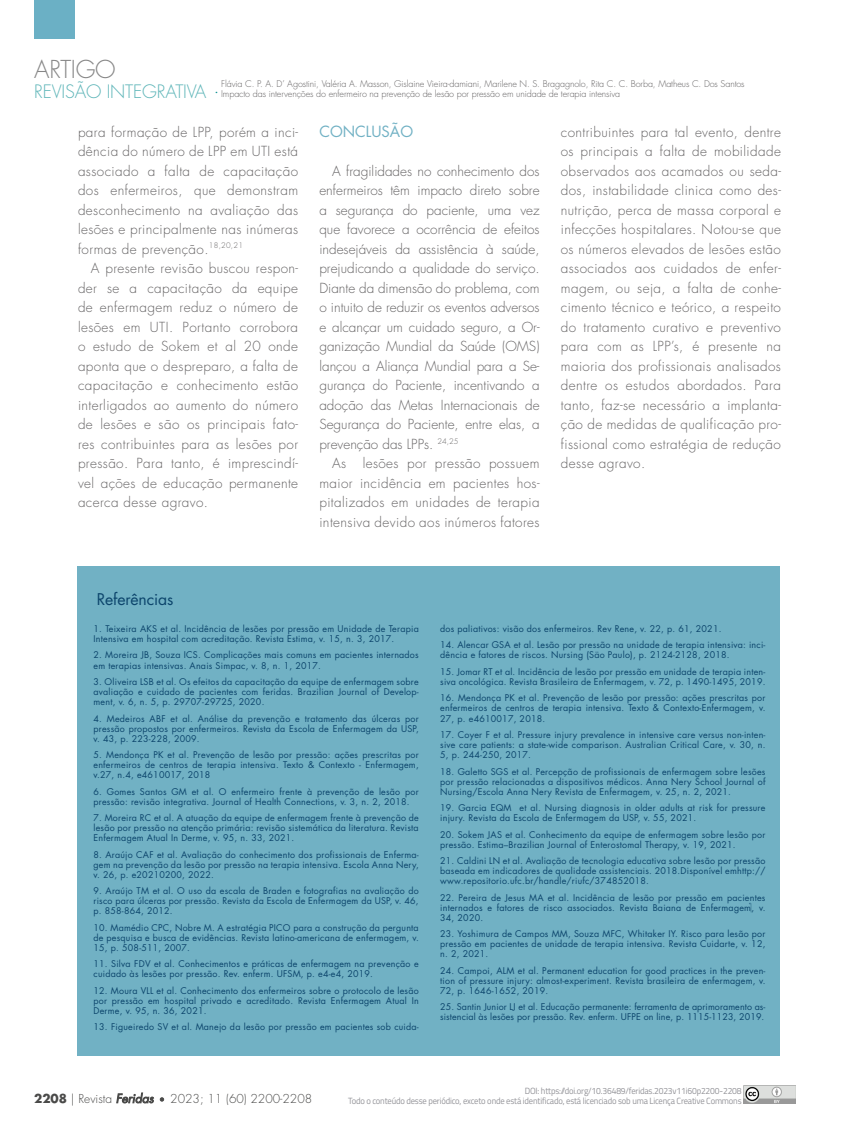
<style>
.page{position:relative;width:859px;height:1132px;background:#fff}
.page>*{position:absolute;margin:0;border:0;box-sizing:border-box;transform-origin:0 0}
.t1{font:300 24px "Futura Std";letter-spacing:-.01em;color:#878787}
.t2{font:15.75px "Futura Std";letter-spacing:-.01em;color:#0c456c}
.t3{font:15px "Futura Std";color:#71b1c4}
.t4{font:300 13.5px/19.5px "Futura Std";letter-spacing:.03em;color:#656364;text-align:justify}
.t5{font:300 12px "Futura Std";color:#4a4a49}
.t6{font:9px/10.1px "Futura Std";letter-spacing:.025em;color:#0c456c;text-align:justify}
.t7{font:300 9px/10.8px "Futura Std";letter-spacing:-.01em;color:#656364}
.t8{font:9px/9.4px "Titillium";letter-spacing:-.02em;color:#939398;text-align:right;scale:.95 1}
.s1{font-size:18px;color:#60b6b9}
.s2{font-size:18px;color:#008b8d}
.s3{font-weight:700}
.s4{font-weight:400;font-style:italic}
.s5{font-size:9px}
</style>
<div class="page">
<div style="left:34px;top:0;width:41px;height:39px;background:#6bb0c5"></div>
<div style="left:77px;top:566px;width:702px;height:488px;background:#71b1c4"></div>
<img style="left:744px;top:1085px;width:51px;height:18px">
<h1 class="t1" style="left:34px;top:55px;width:83px">ARTIGO</h1>
<p class="t7" style="left:221px;top:78px;width:525px;text-indent:-187px"><span class="s1">REVISÃO INTEGRATIVA</span> <span class="s2">.</span> Flávia C. P. A. D’ Agostini, Valéria A. Masson, Gislaine Vieira-damiani, Marilene N. S. Bragagnolo, Rita C. C. Borba, Matheus C. Dos Santos<br>Impacto das intervenções do enfermeiro na prevenção de lesão por pressão em unidade de terapia intensiva</p>
<p class="t4" style="left:78px;top:122px;width:222px">para formação de LPP, porém a inci&shy;dência do número de LPP em UTI está associado a falta de capacitação dos enfermeiros, que demonstram desconhecimento na avaliação das lesões e principalmente nas inúmeras formas de prevenção.<sup>18,20,21</sup></p>
<p class="t4" style="left:78px;top:259px;width:222px;text-indent:13px">A presente revisão buscou respon&shy;der se a capacitação da equipe de enfermagem reduz o número de lesões em UTI. Portanto corrobora o estudo de Sokem et al 20 onde aponta que o despreparo, a falta de capacitação e conhecimento estão interligados ao aumento do número de lesões e são os principais fato&shy;res contribuintes para as lesões por pressão. Para tanto, é imprescindí&shy;vel ações de educação permanente acerca desse agravo.</p>
<h3 class="t3" style="left:319px;top:121px;width:95px">CONCLUSÃO</h3>
<p class="t4" style="left:319px;top:161px;width:222px;text-indent:13px">A fragilidades no conhecimento dos enfermeiros têm impacto direto sobre a segurança do paciente, uma vez que favorece a ocorrência de efeitos indesejáveis da assistência à saúde, prejudicando a qualidade do serviço.<br>Diante da dimensão do problema, com o intuito de reduzir os eventos adversos e alcançar um cuidado seguro, a Or&shy;ganização Mundial da Saúde (OMS) lançou a Aliança Mundial para a Se&shy;gurança do Paciente, incentivando a adoção das Metas Internacionais de Segurança do Paciente, entre elas, a prevenção das LPPs. <sup>24,25</sup></p>
<h3 class="t4" style="left:319px;top:454px;width:222px;text-indent:13px">As lesões por pressão possuem maior incidência em pacientes hos&shy;pitalizados em unidades de terapia intensiva devido aos inúmeros fatores</h3>
<p class="t4" style="left:561px;top:122px;width:222px">contribuintes para tal evento, dentre os principais a falta de mobilidade observados aos acamados ou seda&shy;dos, instabilidade clinica como des&shy;nutrição, perca de massa corporal e infecções hospitalares. Notou-se que os números elevados de lesões estão associados aos cuidados de enfer&shy;magem, ou seja, a falta de conhe&shy;cimento técnico e teórico, a respeito do tratamento curativo e preventivo para com as LPP’s, é presente na maioria dos profissionais analisados dentre os estudos abordados. Para tanto, faz-se necessário a implanta&shy;ção de medidas de qualificação pro&shy;fissional como estratégia de redução desse agravo.</p>
<h2 class="t2" style="left:97px;top:589px;width:78px">Referências</h2>
<p class="t6" style="left:94px;top:623px;width:327px">1. Teixeira AKS et al. Incidência de lesões por pressão em Unidade de Terapia<br>Intensiva em hospital com acreditação. Revista Estima, v. 15, n. 3, 2017.</p>
<p class="t6" style="left:94px;top:650px;width:327px">2. Moreira JB, Souza ICS. Complicações mais comuns em pacientes internados em terapias intensivas. Anais Simpac, v. 8, n. 1, 2017.</p>
<p class="t6" style="left:94px;top:676px;width:327px">3. Oliveira LSB et al. Os efeitos da capacitação da equipe de enfermagem sobre avaliação e cuidado de pacientes com feridas. Brazilian Journal of Develop&shy;ment, v. 6, n. 5, p. 29707-29725, 2020.</p>
<p class="t6" style="left:94px;top:713px;width:327px">4. Medeiros ABF et al. Análise da prevenção e tratamento das úlceras por pressão propostos por enfermeiros. Revista da Escola de Enfermagem da USP, v. 43, p. 223-228, 2009.</p>
<p class="t6" style="left:94px;top:749px;width:327px">5. Mendonça PK et al. Prevenção de lesão por pressão: ações prescritas por enfermeiros de centros de terapia intensiva. Texto &amp; Contexto - Enfermagem, v.27, n.4, e4610017, 2018</p>
<p class="t6" style="left:94px;top:786px;width:327px">6. Gomes Santos GM et al. O enfermeiro frente à prevenção de lesão por pressão: revisão integrativa. Journal of Health Connections, v. 3, n. 2, 2018.</p>
<p class="t6" style="left:94px;top:812px;width:327px">7. Moreira RC et al. A atuação da equipe de enfermagem frente à prevenção de lesão por pressão na atenção primária: revisão sistemática da literatura. Revista Enfermagem Atual In Derme, v. 95, n. 33, 2021.</p>
<p class="t6" style="left:94px;top:849px;width:327px">8. Araújo CAF et al. Avaliação do conhecimento dos profissionais de Enferma&shy;gem na prevenção da lesão por pressão na terapia intensiva. Escola Anna Nery, v. 26, p. e20210200, 2022.</p>
<p class="t6" style="left:94px;top:885px;width:327px">9. Araújo TM et al. O uso da escala de Braden e fotografias na avaliação do risco para úlceras por pressão. Revista da Escola de Enfermagem da USP, v. 46, p. 858-864, 2012.</p>
<p class="t6" style="left:94px;top:922px;width:327px">10. Mamédio CPC, Nobre M. A estratégia PICO para a construção da pergunta de pesquisa e busca de evidências. Revista latino-americana de enfermagem, v.<br>15, p. 508-511, 2007.</p>
<p class="t6" style="left:94px;top:958px;width:327px">11. Silva FDV et al. Conhecimentos e práticas de enfermagem na prevenção e cuidado às lesões por pressão. Rev. enferm. UFSM, p. e4-e4, 2019.</p>
<p class="t6" style="left:94px;top:985px;width:327px">12. Moura VLL et al. Conhecimento dos enfermeiros sobre o protocolo de lesão por pressão em hospital privado e acreditado. Revista Enfermagem Atual In Derme, v. 95, n. 36, 2021.</p>
<p class="t6" style="left:94px;top:1021px;width:327px">13. Figueiredo SV et al. Manejo da lesão por pressão em pacientes sob cuida-</p>
<p class="t6" style="left:440px;top:623px;width:283px">dos paliativos: visão dos enfermeiros. Rev Rene, v. 22, p. 61, 2021.</p>
<p class="t6" style="left:440px;top:640px;width:327px">14. Alencar GSA et al. Lesão por pressão na unidade de terapia intensiva: inci&shy;dência e fatores de riscos. Nursing (Säo Paulo), p. 2124-2128, 2018.</p>
<p class="t6" style="left:440px;top:666px;width:327px">15. Jomar RT et al. Incidência de lesão por pressão em unidade de terapia inten&shy;siva oncológica. Revista Brasileira de Enfermagem, v. 72, p. 1490-1495, 2019.</p>
<p class="t6" style="left:440px;top:693px;width:327px">16. Mendonça PK et al. Prevenção de lesão por pressão: ações prescritas por enfermeiros de centros de terapia intensiva. Texto &amp; Contexto-Enfermagem, v.<br>27, p. e4610017, 2018.</p>
<p class="t6" style="left:440px;top:729px;width:327px">17. Coyer F et al. Pressure injury prevalence in intensive care versus non-inten&shy;sive care patients: a state-wide comparison. Australian Critical Care, v. 30, n.<br>5, p. 244-250, 2017.</p>
<p class="t6" style="left:440px;top:766px;width:327px">18. Galetto SGS et al. Percepção de profissionais de enfermagem sobre lesões por pressão relacionadas a dispositivos médicos. Anna Nery School Journal of Nursing/Escola Anna Nery Revista de Enfermagem, v. 25, n. 2, 2021.</p>
<p class="t6" style="left:440px;top:802px;width:327px">19. Garcia EQM et al. Nursing diagnosis in older adults at risk for pressure injury. Revista da Escola de Enfermagem da USP, v. 55, 2021.</p>
<p class="t6" style="left:440px;top:829px;width:327px">20. Sokem JAS et al. Conhecimento da equipe de enfermagem sobre lesão por pressão. Estima–Brazilian Journal of Enterostomal Therapy, v. 19, 2021.</p>
<p class="t6" style="left:440px;top:855px;width:327px">21. Caldini LN et al. Avaliação de tecnologia educativa sobre lesão por pressão baseada em indicadores de qualidade assistenciais. 2018.Disponível emhttp:// www.repositorio.ufc.br/handle/riufc/374852018.</p>
<p class="t6" style="left:440px;top:892px;width:327px">22. Pereira de Jesus MA et al. Incidência de lesão por pressão em pacientes internados e fatores de risco associados. Revista Baiana de Enfermagem, v.<br>34, 2020.</p>
<p class="t6" style="left:440px;top:928px;width:327px">23. Yoshimura de Campos MM, Souza MFC, Whitaker IY. Risco para lesão por pressão em pacientes de unidade de terapia intensiva. Revista Cuidarte, v. 12, n. 2, 2021.</p>
<p class="t6" style="left:440px;top:965px;width:327px">24. Campoi, ALM et al. Permanent education for good practices in the preven&shy;tion of pressure injury: almost-experiment. Revista brasileira de enfermagem, v.<br>72, p. 1646-1652, 2019.</p>
<p class="t6" style="left:440px;top:1001px;width:327px">25. Santin Junior LJ et al. Educação permanente: ferramenta de aprimoramento as&shy;sistencial às lesões por pressão. Rev. enferm. UFPE on line, p. 1115-1123, 2019.</p>
<h3 class="t5" style="left:34px;top:1090px;width:280px"><span class="s3">2208</span> | Revista <span class="s4">Feridas</span> <span class="s5">•</span> 2023; 11 (60) 2200-2208</h3>
<p class="t8" style="left:348px;top:1085px;width:416px">DOI: https://doi.org/10.36489/feridas.2023v11i60p2200-2208<br>Todo o conteúdo desse periódico, exceto onde está identificado, está licenciado sob uma Licença Creative Commons</p>
</div>
